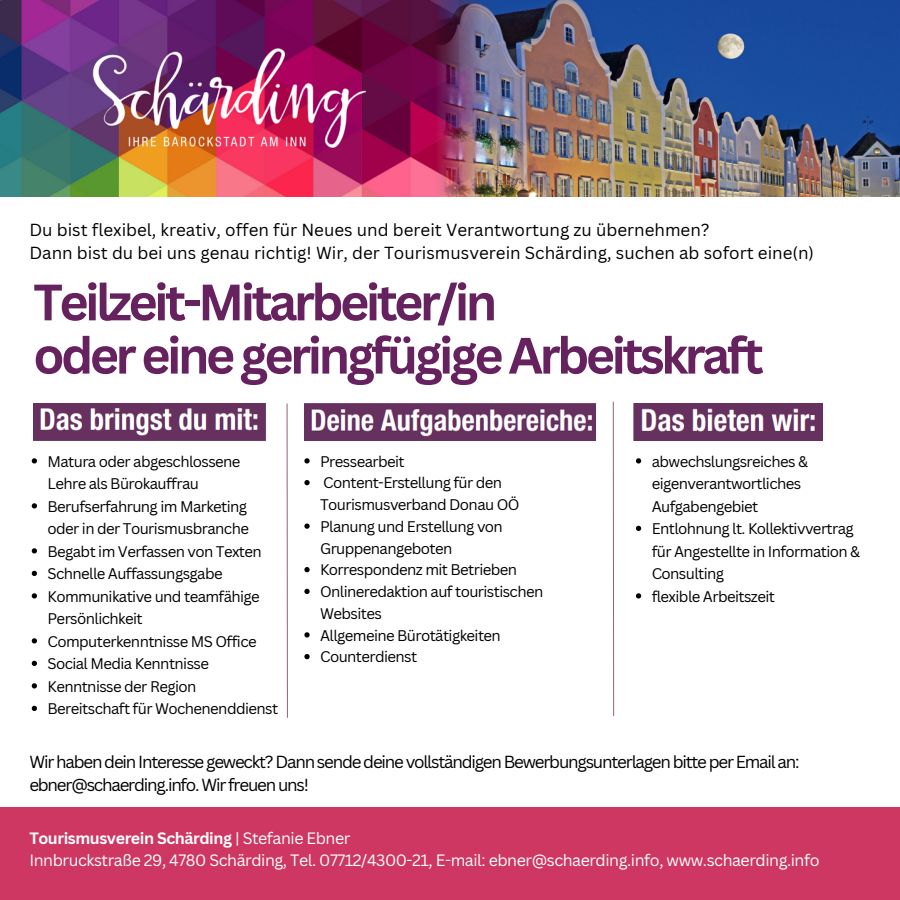
<style>
.page{position:relative;width:900px;height:900px;background:#fff}
.page>*{position:absolute;margin:0;border:0;box-sizing:border-box;transform-origin:0 0}
.t1{font:700 50px "Canva Sans";letter-spacing:-.07em;color:#65225e}
.t2{font:17px "Canva Sans";color:#000}
.t3{font:17px/23.2px "Canva Sans";letter-spacing:-.07em;color:#000}
.t4{font:16px "Canva Sans";letter-spacing:-.03em;color:#fff}
.t5{font:700 16px "Canva Sans";letter-spacing:-.03em;color:#fff}
.t6{font:15px/22.5px "Canva Sans";letter-spacing:-.04em;color:#000}
.s1{font-weight:400}
</style>
<div class="page">
<img style="left:0;top:0;width:900px;height:196px">
<img style="left:33px;top:403px;width:232px;height:37px">
<img style="left:304px;top:403px;width:291px;height:37px">
<img style="left:634px;top:403px;width:189px;height:37px">
<div style="left:0;top:808px;width:900px;height:92px;background:#cd3761"></div>
<svg style="left:32px;top:458px;width:5px;height:6px"></svg>
<svg style="left:32px;top:503px;width:5px;height:6px"></svg>
<svg style="left:32px;top:548px;width:5px;height:6px"></svg>
<svg style="left:32px;top:571px;width:5px;height:5px"></svg>
<svg style="left:32px;top:593px;width:5px;height:6px"></svg>
<svg style="left:32px;top:638px;width:5px;height:6px"></svg>
<svg style="left:32px;top:661px;width:5px;height:5px"></svg>
<svg style="left:32px;top:683px;width:5px;height:6px"></svg>
<svg style="left:32px;top:706px;width:5px;height:5px"></svg>
<svg style="left:304px;top:458px;width:6px;height:6px"></svg>
<svg style="left:304px;top:480px;width:6px;height:5px"></svg>
<svg style="left:304px;top:524px;width:6px;height:5px"></svg>
<svg style="left:304px;top:567px;width:6px;height:5px"></svg>
<svg style="left:304px;top:589px;width:6px;height:5px"></svg>
<svg style="left:304px;top:632px;width:6px;height:6px"></svg>
<svg style="left:304px;top:654px;width:6px;height:5px"></svg>
<svg style="left:636px;top:458px;width:5px;height:6px"></svg>
<svg style="left:636px;top:526px;width:5px;height:5px"></svg>
<svg style="left:636px;top:593px;width:5px;height:6px"></svg>
<svg style="left:286px;top:403px;width:2px;height:315px"></svg>
<svg style="left:613px;top:401px;width:1px;height:315px"></svg>
<p class="t2" style="left:29px;top:218px;width:682px">Du bist flexibel, kreativ, offen für Neues und bereit Verantwortung zu übernehmen?</p>
<p class="t2" style="left:29px;top:241px;width:786px">Dann bist du bei uns genau richtig! Wir, der Tourismusverein Schärding, suchen ab sofort eine(n)</p>
<p class="t1" style="left:33px;top:267px;width:465px">Teilzeit-Mitarbeiter/in</p>
<p class="t1" style="left:33px;top:320px;width:732px">oder eine geringfügige Arbeitskraft</p>
<p class="t6" style="left:47px;top:449px;width:195px">Matura oder abgeschlossene<br>Lehre als Bürokauffrau</p>
<p class="t6" style="left:47px;top:494px;width:203px">Berufserfahrung im Marketing oder in der Tourismusbranche</p>
<p class="t6" style="left:47px;top:539px;width:216px">Begabt im Verfassen von Texten</p>
<p class="t6" style="left:47px;top:562px;width:177px">Schnelle Auffassungsgabe</p>
<p class="t6" style="left:47px;top:584px;width:214px">Kommunikative und teamfähige<br>Persönlichkeit</p>
<p class="t6" style="left:47px;top:629px;width:211px">Computerkenntnisse MS Office</p>
<p class="t6" style="left:47px;top:652px;width:163px">Social Media Kenntnisse</p>
<p class="t6" style="left:47px;top:674px;width:150px">Kenntnisse der Region</p>
<p class="t6" style="left:47px;top:697px;width:232px">Bereitschaft für Wochenenddienst</p>
<p class="t6" style="left:320px;top:449px;width:86px">Pressearbeit</p>
<p class="t6" style="left:320px;top:472px;width:201px;line-height:21.8px">Content-Erstellung für den<br>Tourismusverband Donau OÖ</p>
<p class="t6" style="left:320px;top:515px;width:184px;line-height:21.8px">Planung und Erstellung von<br>Gruppenangeboten</p>
<p class="t6" style="left:320px;top:558px;width:199px">Korrespondenz mit Betrieben</p>
<p class="t6" style="left:320px;top:580px;width:225px;line-height:21.8px">Onlineredaktion auf touristischen<br>Websites</p>
<p class="t6" style="left:320px;top:623px;width:182px">Allgemeine Bürotätigkeiten</p>
<p class="t6" style="left:320px;top:645px;width:99px">Counterdienst</p>
<p class="t6" style="left:652px;top:449px;width:158px">abwechslungsreiches &amp; eigenverantwortliches<br>Aufgabengebiet</p>
<p class="t6" style="left:652px;top:517px;width:210px">Entlohnung lt. Kollektivvertrag für Angestellte in Information &amp;<br>Consulting</p>
<p class="t6" style="left:652px;top:584px;width:125px">flexible Arbeitszeit</p>
<p class="t3" style="left:29px;top:750px;width:772px">Wir haben dein Interesse geweckt? Dann sende deine vollständigen Bewerbungsunterlagen bitte per Email an: ebner@schaerding.info. Wir freuen uns!</p>
<p class="t5" style="left:29px;top:827px;width:323px">Tourismusverein Schärding <span class="s1">| Stefanie Ebner</span></p>
<p class="t4" style="left:29px;top:848px;width:792px">Innbruckstraße 29, 4780 Schärding, Tel. 07712/4300-21, E-mail: ebner@schaerding.info, www.schaerding.info</p>
</div>
